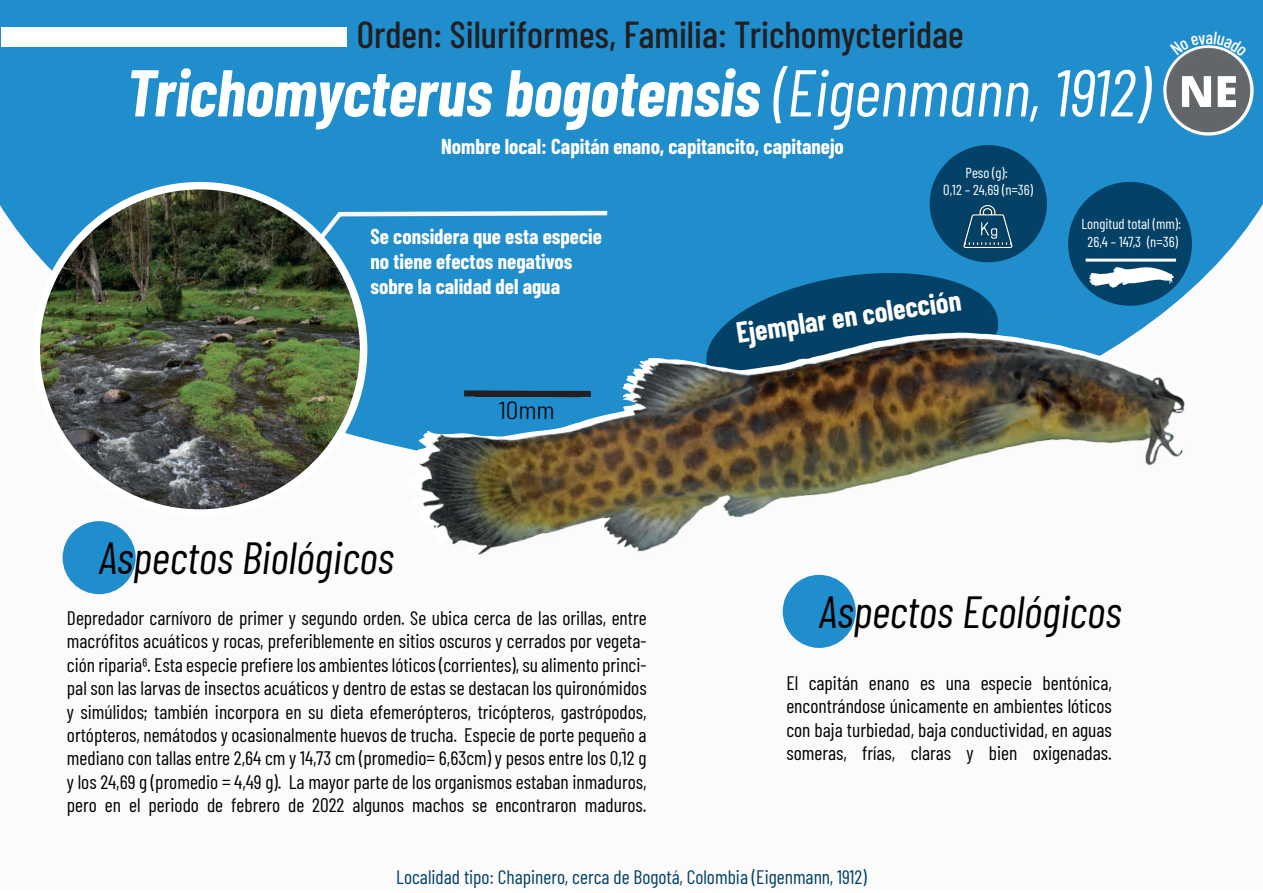
<style>
.page{position:relative;width:1263px;height:893px;background:#fff}
.page>*{position:absolute;margin:0;border:0;box-sizing:border-box;transform-origin:0 0}
.t1{font:italic 700 66px "Barlow Condensed";color:#fff}
.t2{font:italic 45px "Barlow Condensed";color:#000001}
.t3{font:500 37.5px "Barlow Condensed";color:#231f20}
.t4{font:700 28.8px "Barlow Condensed";color:#fffefd}
.t5{font:300 24.6px "Barlow Condensed";color:#000001;scale:1.15 1}
.t6{font:700 21px/25.2px "Barlow Condensed";color:#fff}
.t7{font:19.5px/23.4px "Barlow Condensed";color:#000001;text-align:justify}
.t8{font:19.5px "Barlow Condensed";color:#034266}
.t9{font:14.55px/17.4px "Barlow Condensed";color:#fff;text-align:center}
.s1{font-weight:400}
</style>
<div class="page">
<div style="left:0;top:0;width:1262px;height:891px;background:#fbfbfc"></div>
<div style="left:0;top:0;width:1262px;height:442px;background:#208dcd"></div>
<div style="left:1px;top:27px;width:345px;height:19px;background:#fff"></div>
<svg style="left:285px;top:209px;width:327px;height:95px;background:#3698d1"></svg>
<img style="left:379px;top:260px;width:869px;height:333px">
<svg style="left:458px;top:387px;width:128px;height:13px"></svg>
<div style="left:475px;top:391px;width:116px;height:6px;background:#231f20"></div>
<div style="left:930px;top:145px;width:117px;height:117px;background:#034266;border-radius:50%"></div>
<img style="left:958px;top:205px;width:61px;height:52px">
<img style="left:1165px;top:42px;width:87px;height:93px">
<div style="left:63px;top:521px;width:73px;height:73px;background:#208dcd;border-radius:50%"></div>
<img style="left:36px;top:186px;width:328px;height:327px;border-radius:164px">
<div style="left:32px;top:182px;width:335px;height:335px;border:8px solid #fff;border-radius:50%"></div>
<div style="left:783px;top:575px;width:73px;height:73px;background:#208dcd;border-radius:50%"></div>
<div style="left:1068px;top:182px;width:124px;height:124px;background:#034266;border-radius:50%"></div>
<hr style="left:1086px;top:259px;width:90px;height:3px;background:#fcfefe">
<svg style="left:1089px;top:267px;width:85px;height:21px"></svg>
<svg style="left:1170px;top:32px;width:76px;height:25px;background:#3e90c0"></svg>
<h3 class="t3" style="left:357px;top:8px;width:608px">Orden: Siluriformes, Familia: Trichomycteridae</h3>
<h1 class="t1" style="left:126px;top:46px;width:1025px">Trichomycterus bogotensis <span class="s1">(Eigenmann, 1912)</span></h1>
<p class="t6" style="left:441px;top:132px;width:404px">Nombre local: Capitán enano, capitancito, capitanejo</p>
<p class="t9" style="left:943px;top:163px;width:91px">Peso (g):<br>0,12 – 24,69 (n=36)</p>
<p class="t6" style="left:371px;top:222px;width:233px">Se considera que esta especie no tiene efectos negativos sobre la calidad del agua</p>
<h2 class="t2" style="left:99px;top:526px;width:296px">Aspectos Biológicos</h2>
<p class="t5" style="left:499px;top:392px;width:50px;rotate:1deg">10mm</p>
<h3 class="t4" style="left:734px;top:312px;width:228px;rotate:-8deg">Ejemplar en colección</h3>
<p class="t9" style="left:1081px;top:214px;width:101px">Longitud total (mm):<br>26,4 – 147,3 (n=36)</p>
<p class="t7" style="left:67px;top:605px;width:581px">Depredador carnívoro de primer y segundo orden. Se ubica cerca de las orillas, entre macrófitos acuáticos y rocas, preferiblemente en sitios oscuros y cerrados por vegeta&shy;ción riparia6. Esta especie prefiere los ambientes lóticos (corrientes), su alimento princi&shy;pal son las larvas de insectos acuáticos y dentro de estas se destacan los quironómidos y simúlidos; también incorpora en su dieta efemerópteros, tricópteros, gastrópodos, ortópteros, nemátodos y ocasionalmente huevos de trucha. Especie de porte pequeño a mediano con tallas entre 2,64 cm y 14,73 cm (promedio= 6,63cm) y pesos entre los 0,12 g y los 24,69 g (promedio = 4,49 g). La mayor parte de los organismos estaban inmaduros, pero en el periodo de febrero de 2022 algunos machos se encontraron maduros.</p>
<h2 class="t2" style="left:819px;top:580px;width:304px">Aspectos Ecológicos</h2>
<p class="t7" style="left:786px;top:670px;width:327px">El capitán enano es una especie bentónica, encontrándose únicamente en ambientes lóticos con baja turbiedad, baja conductividad, en aguas someras, frías, claras y bien oxigenadas.</p>
<p class="t8" style="left:396px;top:863px;width:472px">Localidad tipo: Chapinero, cerca de Bogotá, Colombia (Eigenmann, 1912)</p>
</div>
